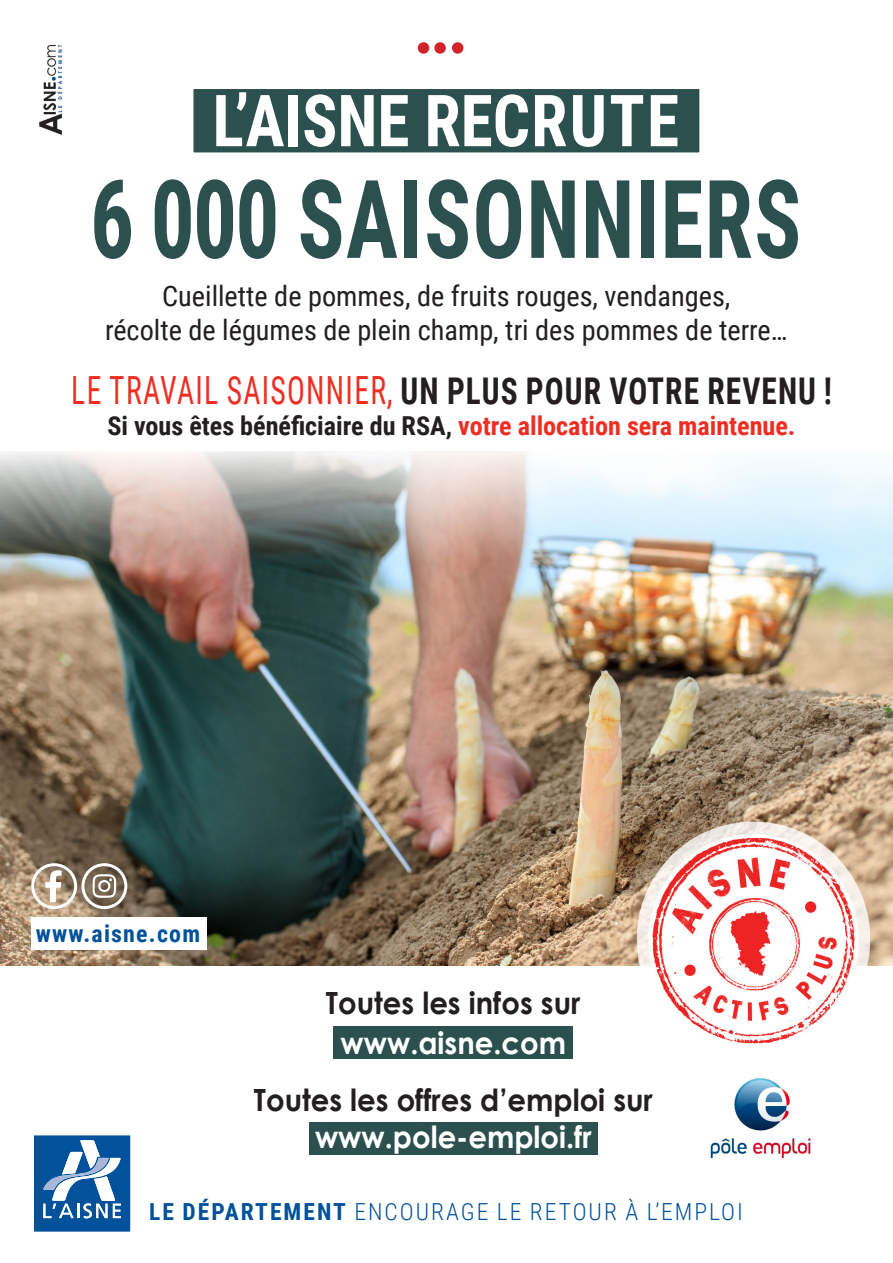
<style>
.page{position:relative;width:893px;height:1263px;background:#fff}
.page>*{position:absolute;margin:0;border:0;box-sizing:border-box;transform-origin:0 0}
.t1{font:700 108.9px "Roboto Condensed";letter-spacing:.015em;color:#2c504e;scale:.8 1}
.t2{font:700 71.85px "Roboto Condensed";color:#fff;scale:.91 1}
.t3{font:700 36.9px "Roboto Condensed";letter-spacing:.035em;color:#231f20;scale:.85 1}
.t4{font:700 30.6px "Century Gothic";color:#231f20;scale:.95 1}
.t5{font:700 30.6px "Century Gothic";color:#fff;scale:.95 1}
.t6{font:28.35px "Roboto Condensed";color:#231f20}
.t7{font:700 26.1px "Roboto Condensed";color:#ee2e22}
.t8{font:700 24px "Roboto Condensed";letter-spacing:.05em;color:#01529a}
.t9{font:300 23.55px "Roboto Condensed";letter-spacing:.085em;color:#01529a}
.s1{font-weight:400;font-size:38.85px;color:#ee2e22}
.s2{color:#231f20}
.s3{font-weight:700}
</style>
<div class="page">
<img style="left:0;top:451px;width:893px;height:514px">
<div style="left:191px;top:87px;width:510px;height:68px;background:#2c504e;border:2px solid #fff"></div>
<img style="left:710px;top:1078px;width:101px;height:81px">
<div style="left:334px;top:1026px;width:239px;height:33px;background:#2c504e"></div>
<div style="left:309px;top:1122px;width:288px;height:33px;background:#2c504e"></div>
<img style="left:614px;top:818px;width:279px;height:226px">
<div style="left:31px;top:917px;width:176px;height:33px;background:#fff"></div>
<div style="left:31px;top:863px;width:46px;height:46px;border:3px solid #fff;border-radius:50%"></div>
<svg style="left:31px;top:870px;width:31px;height:47px"></svg>
<div style="left:81px;top:863px;width:46px;height:46px;border:3px solid #fff;border-radius:50%"></div>
<svg style="left:92px;top:874px;width:24px;height:24px"></svg>
<svg style="left:34px;top:1135px;width:96px;height:96px"></svg>
<img style="left:39px;top:44px;width:24px;height:91px">
<div style="left:41px;top:1219px;width:82px;height:11px;background:#01529a"></div>
<div style="left:418px;top:42px;width:11px;height:12px;background:#d1232a;border-radius:50%"></div>
<div style="left:434px;top:42px;width:12px;height:12px;background:#d1232a;border-radius:50%"></div>
<div style="left:452px;top:42px;width:11px;height:12px;background:#d1232a;border-radius:50%"></div>
<p class="t2" style="left:213px;top:70px;width:514px">L’AISNE RECRUTE</p>
<p class="t1" style="left:90px;top:143px;width:890px">6 000 SAISONNIERS</p>
<p class="t6" style="left:162px;top:276px;width:570px">Cueillette de pommes, de fruits rouges, vendanges,</p>
<p class="t6" style="left:105px;top:310px;width:684px">récolte de légumes de plein champ, tri des pommes de terre…</p>
<p class="t3" style="left:71px;top:365px;width:896px"><span class="s1">LE TRAVAIL SAISONNIER,</span> UN PLUS POUR VOTRE REVENU !</p>
<p class="t7" style="left:107px;top:408px;width:690px"><span class="s2">Si vous êtes bénéficiaire du RSA,</span> votre allocation sera maintenue.</p>
<p class="t8" style="left:36px;top:916px;width:166px">www.aisne.com</p>
<p class="t4" style="left:326px;top:984px;width:269px">Toutes les infos sur</p>
<p class="t5" style="left:341px;top:1023px;width:239px">www.aisne.com</p>
<p class="t4" style="left:254px;top:1081px;width:421px">Toutes les offres d’emploi sur</p>
<p class="t5" style="left:315px;top:1117px;width:293px">www.pole-emploi.fr</p>
<p class="t9" style="left:149px;top:1195px;width:595px"><span class="s3">LE DÉPARTEMENT</span> ENCOURAGE LE RETOUR À L’EMPLOI</p>
</div>
